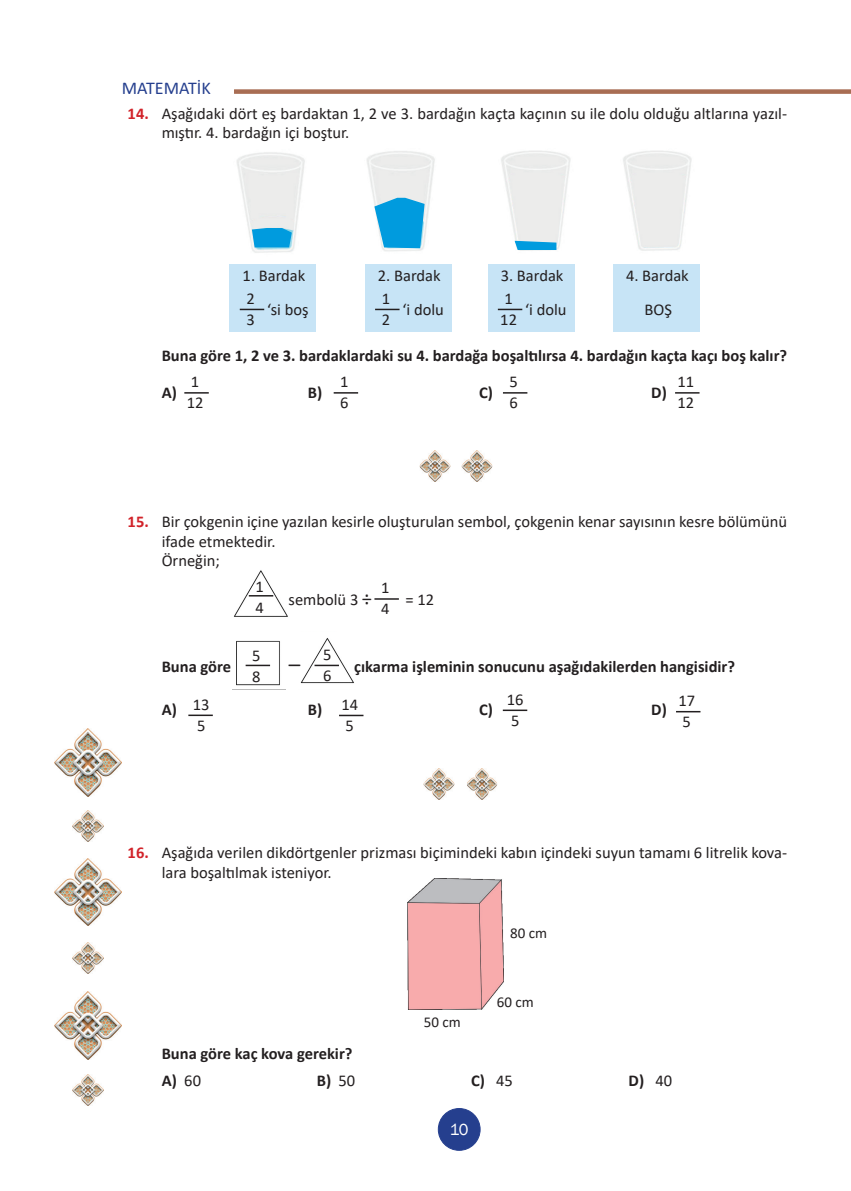
<style>
.page{position:relative;width:851px;height:1191px;background:#fff}
.page>*{position:absolute;margin:0;border:0;box-sizing:border-box;transform-origin:0 0}
.t1{font:18px "Calibri";color:#253f8e}
._04_Cevap_Tek_Satir{font:16.5px/19.5px "Calibri";color:#231f20}
._02_Soru_Koku{font:700 16.5px "Calibri";color:#231f20}
._01_Soru_Numara{font:16.5px/19.5px "Calibri";color:#231f20}
.metin_ici_yazilar{font:16.5px "Calibri";color:#231f20}
._04_Cevap_Tek_Satir-2{font:700 16.5px "Calibri";color:#231f20}
.t2{font:16.5px "Franklin Gothic";color:#fff}
._02_Soru_Koku-2{font:700 16.5px "Calibri";color:#231f20;scale:1.4 1}
.metin_ici_yazilar-2{font:15px "Calibri";color:#231f20}
.s1{font-weight:700;color:#d1232a}
.s2{font-size:19.5px}
.s3{font-weight:400}
</style>
<div class="page">
<div style="left:438px;top:1108px;width:42px;height:42px;background:#253f8e;border-radius:50%"></div>
<div style="left:438px;top:1108px;width:42px;height:42px;border:1px solid #253f8e;border-radius:50%"></div>
<svg style="left:234px;top:89px;width:616px;height:5px;fill:#a96e55"></svg>
<img style="left:55px;top:991px;width:67px;height:68px">
<img style="left:73px;top:942px;width:31px;height:31px">
<img style="left:55px;top:858px;width:67px;height:67px">
<img style="left:73px;top:1074px;width:31px;height:32px">
<img style="left:73px;top:810px;width:31px;height:31px">
<img style="left:55px;top:729px;width:67px;height:67px">
<img style="left:421px;top:451px;width:27px;height:31px">
<img style="left:463px;top:451px;width:27px;height:31px">
<img style="left:623px;top:151px;width:69px;height:100px">
<img style="left:366px;top:151px;width:69px;height:100px">
<img style="left:237px;top:152px;width:68px;height:101px">
<div style="left:230px;top:264px;width:86px;height:67px;background:#c7e4f6"></div>
<svg style="left:240px;top:309px;width:24px;height:1px"></svg>
<div style="left:365px;top:264px;width:86px;height:67px;background:#c7e4f6"></div>
<svg style="left:375px;top:309px;width:24px;height:1px"></svg>
<div style="left:488px;top:264px;width:86px;height:67px;background:#c7e4f6"></div>
<svg style="left:498px;top:309px;width:24px;height:1px"></svg>
<div style="left:613px;top:264px;width:86px;height:67px;background:#c7e4f6"></div>
<svg style="left:184px;top:392px;width:25px;height:1px"></svg>
<svg style="left:333px;top:392px;width:25px;height:1px"></svg>
<svg style="left:503px;top:392px;width:24px;height:1px"></svg>
<svg style="left:675px;top:392px;width:24px;height:1px"></svg>
<hr style="left:374px;top:598px;width:25px;height:2px;background:#231f20">
<hr style="left:188px;top:714px;width:25px;height:2px;background:#231f20">
<hr style="left:339px;top:714px;width:24px;height:2px;background:#231f20">
<hr style="left:502px;top:709px;width:25px;height:2px;background:#231f20">
<img style="left:236px;top:640px;width:44px;height:46px">
<img style="left:234px;top:570px;width:54px;height:47px">
<img style="left:300px;top:638px;width:54px;height:46px">
<svg style="left:676px;top:711px;width:24px;height:1px"></svg>
<hr style="left:314px;top:664px;width:25px;height:2px;background:#231f20">
<svg style="left:249px;top:595px;width:24px;height:1px"></svg>
<img style="left:425px;top:768px;width:28px;height:31px">
<img style="left:468px;top:768px;width:27px;height:31px">
<img style="left:407px;top:878px;width:96px;height:131px">
<svg style="left:251px;top:227px;width:41px;height:21px"></svg>
<svg style="left:373px;top:197px;width:52px;height:52px"></svg>
<img style="left:501px;top:151px;width:70px;height:98px">
<svg style="left:513px;top:240px;width:44px;height:11px"></svg>
<hr style="left:245px;top:664px;width:25px;height:2px;background:#231f20">
<p class="t1" style="left:122px;top:75px;width:91px">MATEMATİK</p>
<p class="_01_Soru_Numara" style="left:162px;top:103px;width:627px;text-indent:-34px"><span class="s1">14.</span> Aşağıdaki dört eş bardaktan 1, 2 ve 3. bardağın kaçta kaçının su ile dolu olduğu altlarına yazıl&shy;mıştır. 4. bardağın içi boştur.</p>
<p class="metin_ici_yazilar" style="left:242px;top:264px;width:64px">1. Bardak</p>
<p class="metin_ici_yazilar" style="left:378px;top:264px;width:64px">2. Bardak</p>
<p class="metin_ici_yazilar" style="left:500px;top:264px;width:64px">3. Bardak</p>
<p class="metin_ici_yazilar" style="left:626px;top:264px;width:64px">4. Bardak</p>
<p class="metin_ici_yazilar" style="left:246px;top:287px;width:10px">2</p>
<p class="metin_ici_yazilar" style="left:246px;top:308px;width:10px">3</p>
<p class="metin_ici_yazilar" style="left:267px;top:298px;width:43px">‘si boş</p>
<p class="metin_ici_yazilar" style="left:381px;top:287px;width:10px">1</p>
<p class="metin_ici_yazilar" style="left:381px;top:308px;width:10px">2</p>
<p class="metin_ici_yazilar" style="left:402px;top:298px;width:43px">‘i dolu</p>
<p class="metin_ici_yazilar" style="left:504px;top:287px;width:10px">1</p>
<p class="metin_ici_yazilar" style="left:500px;top:308px;width:18px">12</p>
<p class="metin_ici_yazilar" style="left:525px;top:298px;width:43px">‘i dolu</p>
<p class="metin_ici_yazilar" style="left:644px;top:298px;width:29px">BOŞ</p>
<p class="_02_Soru_Koku" style="left:162px;top:344px;width:627px">Buna göre 1, 2 ve 3. bardaklardaki su 4. bardağa boşaltılırsa 4. bardağın kaçta kaçı boş kalır?</p>
<p class="_04_Cevap_Tek_Satir-2" style="left:162px;top:381px;width:17px">A)</p>
<p class="_04_Cevap_Tek_Satir-2" style="left:308px;top:381px;width:16px">B)</p>
<p class="_04_Cevap_Tek_Satir-2" style="left:479px;top:381px;width:15px">C)</p>
<p class="_04_Cevap_Tek_Satir-2" style="left:651px;top:381px;width:17px">D)</p>
<p class="metin_ici_yazilar" style="left:191px;top:370px;width:10px">1</p>
<p class="metin_ici_yazilar" style="left:187px;top:391px;width:18px">12</p>
<p class="metin_ici_yazilar" style="left:340px;top:370px;width:10px">1</p>
<p class="metin_ici_yazilar" style="left:340px;top:391px;width:10px">6</p>
<p class="metin_ici_yazilar" style="left:677px;top:370px;width:18px">11</p>
<p class="metin_ici_yazilar" style="left:677px;top:391px;width:18px">12</p>
<p class="metin_ici_yazilar" style="left:509px;top:370px;width:10px">5</p>
<p class="metin_ici_yazilar" style="left:509px;top:391px;width:10px">6</p>
<p class="_04_Cevap_Tek_Satir" style="left:162px;top:511px;width:626px;text-indent:-34px"><span class="s1">15.</span> Bir çokgenin içine yazılan kesirle oluşturulan sembol, çokgenin kenar sayısının kesre bölümünü ifade etmektedir.</p>
<p class="_04_Cevap_Tek_Satir" style="left:162px;top:550px;width:60px">Örneğin;</p>
<p class="_04_Cevap_Tek_Satir" style="left:288px;top:589px;width:85px">sembolü 3 <span class="s2">÷</span></p>
<p class="_04_Cevap_Tek_Satir" style="left:405px;top:589px;width:30px">= 12</p>
<p class="metin_ici_yazilar" style="left:255px;top:575px;width:10px">1</p>
<p class="metin_ici_yazilar" style="left:255px;top:596px;width:10px">4</p>
<p class="metin_ici_yazilar" style="left:381px;top:576px;width:10px">1</p>
<p class="metin_ici_yazilar" style="left:381px;top:597px;width:10px">4</p>
<p class="metin_ici_yazilar" style="left:323px;top:643px;width:10px">5</p>
<p class="metin_ici_yazilar" style="left:323px;top:664px;width:10px">6</p>
<p class="metin_ici_yazilar" style="left:252px;top:644px;width:10px">5</p>
<p class="metin_ici_yazilar" style="left:252px;top:665px;width:10px">8</p>
<p class="_02_Soru_Koku" style="left:162px;top:655px;width:71px">Buna göre</p>
<p class="_02_Soru_Koku" style="left:354px;top:655px;width:382px">çıkarma işleminin sonucunu aşağıdakilerden hangisidir?</p>
<p class="_04_Cevap_Tek_Satir-2" style="left:162px;top:697px;width:17px">A)</p>
<p class="_04_Cevap_Tek_Satir-2" style="left:308px;top:697px;width:16px">B)</p>
<p class="_04_Cevap_Tek_Satir-2" style="left:479px;top:697px;width:15px">C)</p>
<p class="_04_Cevap_Tek_Satir-2" style="left:651px;top:697px;width:17px">D)</p>
<p class="_02_Soru_Koku-2" style="left:288px;top:652px;width:10px">–</p>
<p class="metin_ici_yazilar" style="left:507px;top:687px;width:18px">16</p>
<p class="metin_ici_yazilar" style="left:511px;top:708px;width:10px">5</p>
<p class="metin_ici_yazilar" style="left:678px;top:689px;width:18px">17</p>
<p class="metin_ici_yazilar" style="left:682px;top:710px;width:10px">5</p>
<p class="metin_ici_yazilar" style="left:193px;top:692px;width:18px">13</p>
<p class="metin_ici_yazilar" style="left:197px;top:713px;width:10px">5</p>
<p class="metin_ici_yazilar" style="left:341px;top:693px;width:18px">14</p>
<p class="metin_ici_yazilar" style="left:345px;top:714px;width:10px">5</p>
<p class="_04_Cevap_Tek_Satir" style="left:162px;top:842px;width:627px;text-indent:-34px"><span class="s1">16.</span> Aşağıda verilen dikdörtgenler prizması biçimindeki kabın içindeki suyun tamamı 6 litrelik kova&shy;lara boşaltılmak isteniyor.</p>
<p class="metin_ici_yazilar-2" style="left:510px;top:922px;width:38px">80 cm</p>
<p class="metin_ici_yazilar-2" style="left:423px;top:1011px;width:38px">50 cm</p>
<p class="metin_ici_yazilar-2" style="left:497px;top:991px;width:38px">60 cm</p>
<p class="_02_Soru_Koku" style="left:162px;top:1041px;width:192px">Buna göre kaç kova gerekir?</p>
<p class="_04_Cevap_Tek_Satir-2" style="left:162px;top:1069px;width:41px">A) <span class="s3">60</span></p>
<p class="_04_Cevap_Tek_Satir-2" style="left:317px;top:1069px;width:40px">B) <span class="s3">50</span></p>
<p class="_04_Cevap_Tek_Satir-2" style="left:471px;top:1069px;width:43px">C) <span class="s3">45</span></p>
<p class="_04_Cevap_Tek_Satir-2" style="left:628px;top:1069px;width:45px">D) <span class="s3">40</span></p>
<p class="t2" style="left:449px;top:1119px;width:20px">10</p>
</div>
